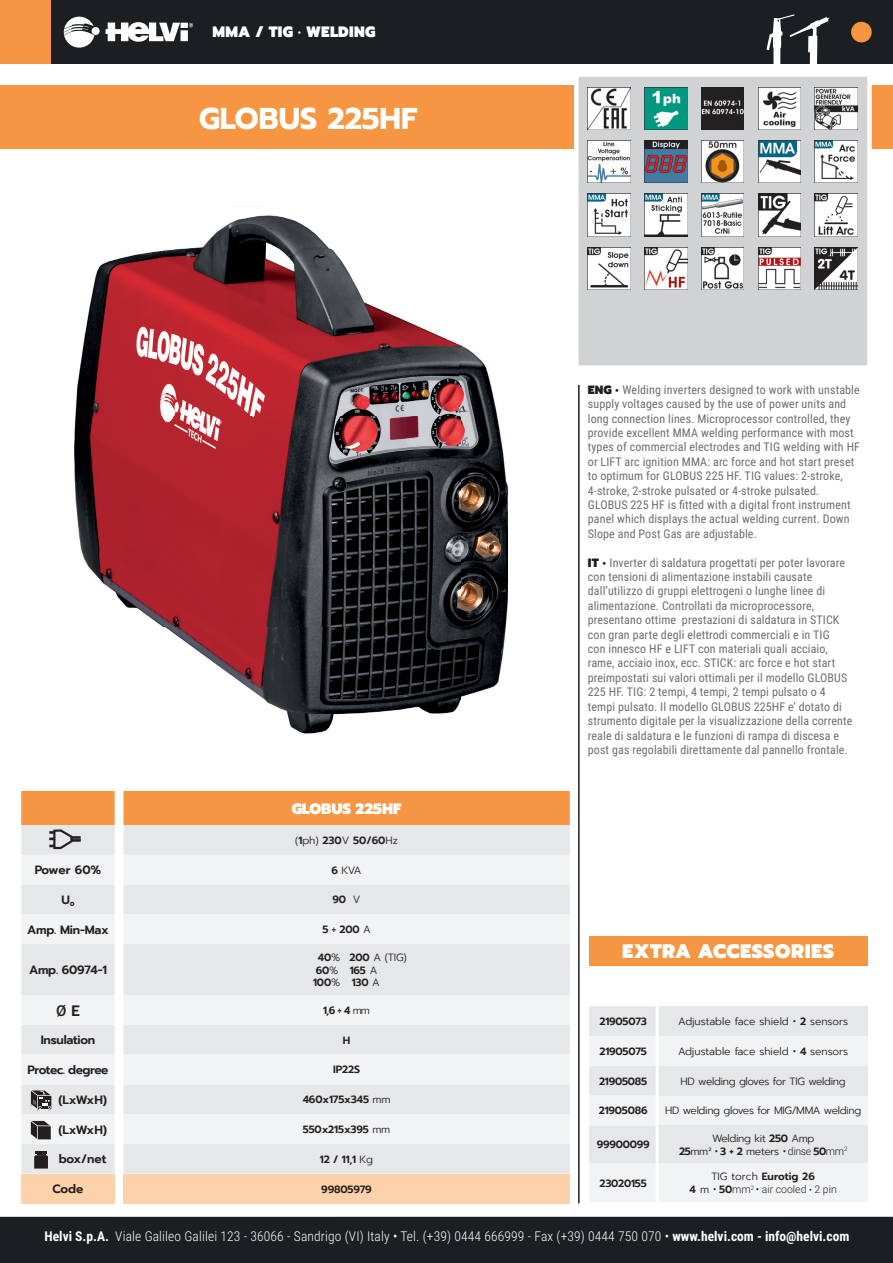
<style>
.page{position:relative;width:893px;height:1263px;background:#fff}
.page>*{position:absolute;margin:0;border:0;box-sizing:border-box;transform-origin:0 0}
.t1{font:700 30px "Prompt";color:#fff}
.t2{font:900 19.5px "Prompt";letter-spacing:.03em;color:#fff}
.t3{font:900 15px "Prompt";letter-spacing:.02em;color:#fff}
.t4{font:900 15px "Prompt";color:#fff}
.t5{font:500 15px "Roboto";color:#231f20}
.t6{font:300 13.5px "Roboto Condensed";letter-spacing:.01em;color:#fff}
.t7{font:12px/14.4px "Roboto Condensed";letter-spacing:.01em;color:#6c6d70}
.t8{font:600 12px "Prompt";letter-spacing:-.02em;color:#231f20}
.t9{font:600 12px "Prompt";letter-spacing:-.04em;color:#231f20}
.t10{font:600 10.5px/12.6px "Prompt";letter-spacing:-.015em;color:#231f20}
.t11{font:300 10.5px/12.6px "Prompt";letter-spacing:-.03em;color:#231f20;text-align:center}
.t12{font:300 10.5px "Prompt";color:#231f20}
.t13{font:300 10.5px "Roboto";color:#231f20}
.s1{font-weight:300}
.s2{font-weight:600}
.s3{font-family:"Prompt";font-weight:600}
.s4{font-family:"Prompt";font-weight:900;color:#231f20}
.s5{font-family:"Roboto"}
.s6{font-family:"Prompt"}
.s7{font-weight:700}
</style>
<div class="page">
<div style="left:0;top:1217px;width:893px;height:46px;background:#1b1f22"></div>
<div style="left:51px;top:0;width:842px;height:64px;background:#1b1f22"></div>
<div style="left:851px;top:22px;width:21px;height:20px;background:#f79642;border-radius:50%"></div>
<div style="left:0;top:0;width:51px;height:64px;background:#f79642"></div>
<svg style="left:64px;top:16px;width:36px;height:32px"></svg>
<svg style="left:106px;top:22px;width:87px;height:20px"></svg>
<hr style="left:578px;top:385px;width:2px;height:818px;background:#231f20">
<div style="left:0;top:85px;width:893px;height:64px;background:#f79642"></div>
<div style="left:574px;top:72px;width:298px;height:298px;background:#d1d2d4;border:4px solid #fff"></div>
<svg style="left:766px;top:14px;width:64px;height:59px"></svg>
<svg style="left:21px;top:791px;width:549px;height:412px"></svg>
<img style="left:588px;top:87px;width:42px;height:43px">
<img style="left:645px;top:87px;width:42px;height:43px">
<img style="left:701px;top:87px;width:43px;height:43px">
<img style="left:758px;top:87px;width:43px;height:43px">
<img style="left:815px;top:87px;width:42px;height:43px">
<img style="left:588px;top:140px;width:42px;height:43px">
<img style="left:645px;top:140px;width:42px;height:43px">
<img style="left:701px;top:140px;width:43px;height:43px">
<img style="left:588px;top:194px;width:42px;height:42px">
<img style="left:815px;top:140px;width:42px;height:43px">
<img style="left:701px;top:194px;width:43px;height:42px">
<img style="left:758px;top:140px;width:43px;height:43px">
<img style="left:758px;top:194px;width:43px;height:42px">
<img style="left:588px;top:247px;width:42px;height:43px">
<img style="left:815px;top:194px;width:42px;height:42px">
<img style="left:645px;top:247px;width:42px;height:43px">
<img style="left:701px;top:247px;width:43px;height:43px">
<img style="left:758px;top:247px;width:43px;height:43px">
<img style="left:815px;top:247px;width:42px;height:43px">
<img style="left:645px;top:194px;width:42px;height:42px">
<img style="left:75px;top:206px;width:433px;height:527px">
<div style="left:589px;top:935px;width:278px;height:30px;background:#f79642"></div>
<div style="left:657px;top:1006px;width:211px;height:30px;background:#e6e7e9"></div>
<svg style="left:589px;top:1006px;width:67px;height:196px"></svg>
<div style="left:657px;top:1036px;width:211px;height:30px;background:#f2f3f4"></div>
<div style="left:657px;top:1066px;width:211px;height:29px;background:#e6e7e9"></div>
<div style="left:657px;top:1095px;width:211px;height:30px;background:#f2f3f4"></div>
<div style="left:657px;top:1125px;width:211px;height:39px;background:#e6e7e9"></div>
<div style="left:657px;top:1164px;width:211px;height:38px;background:#f2f3f4"></div>
<hr style="left:656px;top:1006px;width:3px;height:30px;background:#fff">
<hr style="left:656px;top:1036px;width:3px;height:30px;background:#fff">
<hr style="left:656px;top:1066px;width:3px;height:29px;background:#fff">
<hr style="left:656px;top:1095px;width:3px;height:30px;background:#fff">
<hr style="left:656px;top:1125px;width:3px;height:39px;background:#fff">
<hr style="left:656px;top:1164px;width:3px;height:38px;background:#fff">
<p class="t3" style="left:213px;top:20px;width:164px">MMA / TIG · WELDING</p>
<h1 class="t1" style="left:199px;top:96px;width:220px">GLOBUS 225HF</h1>
<p class="t4" style="left:292px;top:797px;width:111px">GLOBUS 225HF</p>
<p class="t10" style="left:295px;top:834px;width:104px"><span class="s1">(</span>1<span class="s1">ph)</span> 230<span class="s1">V</span> 50/60<span class="s1">Hz</span></p>
<p class="t8" style="left:35px;top:861px;width:68px">Power 60%</p>
<p class="t11" style="left:332px;top:864px;width:32px"><span class="s2">6</span> KVA</p>
<p class="t8" style="left:61px;top:891px;width:15px">U₀</p>
<p class="t10" style="left:332px;top:893px;width:30px">90 <span class="s1">V</span></p>
<p class="t8" style="left:27px;top:921px;width:83px">Amp. Min-Max</p>
<p class="t10" style="left:322px;top:923px;width:50px">5 ÷ 200 <span class="s1">A</span></p>
<p class="t8" style="left:29px;top:961px;width:79px">Amp. 60974-1</p>
<p class="t10" style="left:313px;top:951px;width:95px;text-indent:5px">40<span class="s1">%</span> 200 <span class="s1">A (TIG)<br></span>60<span class="s1">%</span> 165 <span class="s1">A<br></span>100<span class="s1">%</span> 130 <span class="s1">A</span></p>
<p class="t5" style="left:56px;top:1000px;width:25px">Ø <span class="s3">E</span></p>
<p class="t10" style="left:323px;top:1004px;width:48px">1,6 ÷ 4 <span class="s1">mm</span></p>
<p class="t8" style="left:41px;top:1031px;width:56px">Insulation</p>
<p class="t10" style="left:343px;top:1034px;width:9px">H</p>
<p class="t9" style="left:28px;top:1061px;width:82px">Protec. degree</p>
<p class="t10" style="left:333px;top:1063px;width:28px">IP22S</p>
<p class="t8" style="left:58px;top:1091px;width:50px">(LxWxH)</p>
<p class="t10" style="left:303px;top:1093px;width:89px">460x175x345 <span class="s1">mm</span></p>
<p class="t8" style="left:58px;top:1120px;width:50px">(LxWxH)</p>
<p class="t10" style="left:303px;top:1123px;width:89px">550x215x395 <span class="s1">mm</span></p>
<p class="t8" style="left:59px;top:1150px;width:49px">box/net</p>
<p class="t10" style="left:320px;top:1153px;width:55px">12 / 11,1 <span class="s1">Kg</span></p>
<p class="t8" style="left:53px;top:1180px;width:32px">Code</p>
<p class="t10" style="left:321px;top:1182px;width:52px">99805979</p>
<p class="t7" style="left:588px;top:382px;width:274px"><span class="s4">ENG •</span> Welding inverters designed to work with unstable supply voltages caused by the use of power units and long connection lines. Microprocessor controlled, they provide excellent MMA welding performance with most types of commercial electrodes and TIG welding with HF or LIFT arc ignition MMA: arc force and hot start preset to optimum for GLOBUS 225 HF. TIG values: 2-stroke, 4-stroke, 2-stroke pulsated or 4-stroke pulsated.<br>GLOBUS 225 HF is fitted with a digital front instrument panel which displays the actual welding current. Down Slope and Post Gas are adjustable.</p>
<p class="t7" style="left:588px;top:555px;width:266px"><span class="s4">IT •</span> Inverter di saldatura progettati per poter lavorare con tensioni di alimentazione instabili causate dall’utilizzo di gruppi elettrogeni o lunghe linee di alimentazione. Controllati da microprocessore, presentano ottime prestazioni di saldatura in STICK con gran parte degli elettrodi commerciali e in TIG<br>con innesco HF e LIFT con materiali quali acciaio, rame, acciaio inox, ecc. STICK: arc force e hot start preimpostati sui valori ottimali per il modello GLOBUS 225 HF. TIG: 2 tempi, 4 tempi, 2 tempi pulsato o 4 tempi pulsato. Il modello GLOBUS 225HF e’ dotato di strumento digitale per la visualizzazione della corrente reale di saldatura e le funzioni di rampa di discesa e post gas regolabili direttamente dal pannello frontale.</p>
<h2 class="t2" style="left:622px;top:936px;width:213px">EXTRA ACCESSORIES</h2>
<p class="t10" style="left:599px;top:1015px;width:49px">21905073</p>
<p class="t12" style="left:678px;top:1014px;width:171px">Adjustable face shield <span class="s5">•</span> <span class="s2">2</span> sensors</p>
<p class="t10" style="left:599px;top:1045px;width:49px">21905075</p>
<p class="t12" style="left:678px;top:1044px;width:172px">Adjustable face shield <span class="s5">•</span> <span class="s2">4</span> sensors</p>
<p class="t10" style="left:599px;top:1075px;width:50px">21905085</p>
<p class="t11" style="left:681px;top:1075px;width:167px">HD welding gloves for TIG welding</p>
<p class="t10" style="left:599px;top:1104px;width:50px">21905086</p>
<p class="t11" style="left:665px;top:1104px;width:198px">HD welding gloves for MIG/MMA welding</p>
<p class="t10" style="left:597px;top:1138px;width:54px">99900099</p>
<p class="t11" style="left:679px;top:1132px;width:170px">Welding kit <span class="s2">250</span> Amp<br><span class="s2">25</span>mm² <span class="s5">•</span> <span class="s2">3 + 2</span> meters <span class="s5">• dinse</span> <span class="s2">50</span><span class="s5">mm</span><sup>2</sup></p>
<p class="t10" style="left:599px;top:1177px;width:49px">23020155</p>
<p class="t10" style="left:711px;top:1170px;width:105px"><span class="s1">TIG torch</span> Eurotig 26</p>
<p class="t13" style="left:690px;top:1182px;width:149px"><span class="s3">4</span> <span class="s6">m</span> • <span class="s3">50</span>mm<sup>2</sup> • air cooled <span class="s6">•</span> 2 pin</p>
<p class="t6" style="left:45px;top:1227px;width:806px"><span class="s7">Helvi S.p.A.</span> Viale Galileo Galilei 123 - 36066 - Sandrigo (VI) Italy <span class="s5">•</span> Tel. (+39) 0444 666999 - Fax (+39) 0444 750 070 <span class="s5">•</span> <span class="s7">www.helvi.com - info@helvi.com</span></p>
</div>
